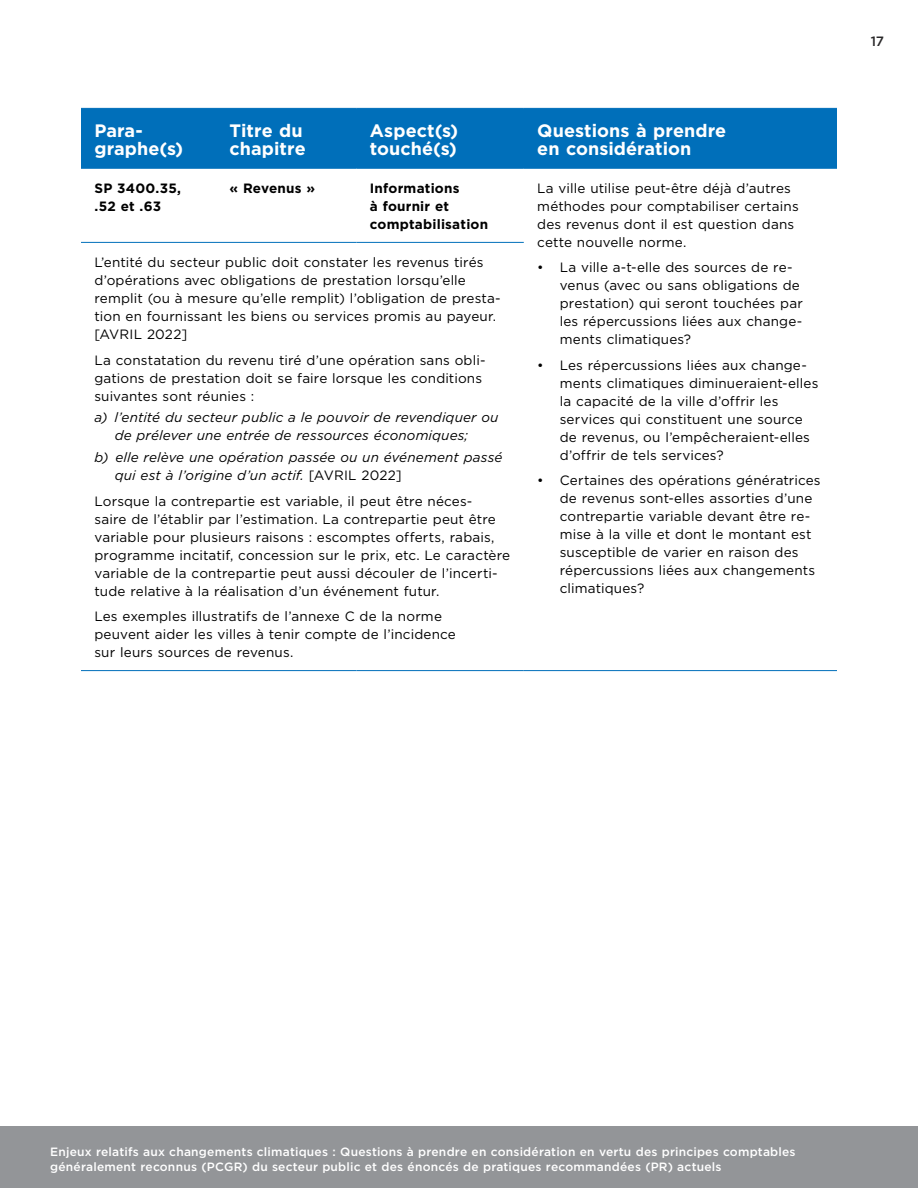
<style>
.page{position:relative;width:918px;height:1188px;background:#fff}
.page>*{position:absolute;margin:0;border:0;box-sizing:border-box;transform-origin:0 0}
.t1{font:700 18px/18px "Gotham";letter-spacing:.005em;color:#fff}
.t2{font:13.5px/18px "Gotham";letter-spacing:.01em;color:#000}
.t3{font:italic 13.5px/18px "Gotham";letter-spacing:.01em;color:#000}
.t4{font:700 13.5px/18px "Gotham";letter-spacing:.015em;color:#000}
.t5{font:500 13.5px "Gotham";color:#292829}
.t6{font:500 12px/15px "Gotham";letter-spacing:.02em;color:#fff}
.s1{font-style:normal}
</style>
<div class="page">
<div style="left:81px;top:109px;width:756px;height:59px;background:#006fba"></div>
<hr style="left:81px;top:108px;width:135px;height:1px;background:#006fba">
<hr style="left:216px;top:108px;width:140px;height:1px;background:#006fba">
<hr style="left:356px;top:108px;width:168px;height:1px;background:#006fba">
<hr style="left:524px;top:108px;width:313px;height:1px;background:#006fba">
<hr style="left:81px;top:168px;width:135px;height:1px;background:#006fba">
<hr style="left:216px;top:168px;width:140px;height:1px;background:#006fba">
<hr style="left:356px;top:168px;width:168px;height:1px;background:#006fba">
<hr style="left:524px;top:168px;width:313px;height:1px;background:#006fba">
<hr style="left:81px;top:242px;width:135px;height:1px;background:#006fba">
<hr style="left:216px;top:242px;width:140px;height:1px;background:#006fba">
<hr style="left:356px;top:242px;width:168px;height:1px;background:#006fba">
<hr style="left:81px;top:670px;width:135px;height:1px;background:#006fba">
<hr style="left:216px;top:670px;width:140px;height:1px;background:#006fba">
<hr style="left:356px;top:670px;width:168px;height:1px;background:#006fba">
<hr style="left:524px;top:670px;width:313px;height:1px;background:#006fba">
<div style="left:0;top:1126px;width:918px;height:62px;background:#939598"></div>
<h1 class="t1" style="left:94px;top:121px;width:90px">Para&shy;graphe(s)</h1>
<h1 class="t1" style="left:230px;top:121px;width:78px">Titre du chapitre</h1>
<h1 class="t1" style="left:370px;top:121px;width:90px">Aspect(s) touché(s)</h1>
<h1 class="t1" style="left:537px;top:121px;width:190px">Questions à prendre en considération</h1>
<p class="t4" style="left:94px;top:179px;width:88px">SP 3400.35, .52 et .63</p>
<p class="t4" style="left:230px;top:179px;width:87px">« Revenus »</p>
<p class="t4" style="left:370px;top:179px;width:120px">Informations<br>à fournir et comptabilisation</p>
<p class="t2" style="left:537px;top:179px;width:263px">La ville utilise peut-être déjà d’autres méthodes pour comptabiliser certains des revenus dont il est question dans cette nouvelle norme.</p>
<p class="t2" style="left:560px;top:258px;width:245px;text-indent:-22px">• La ville a-t-elle des sources de re&shy;venus (avec ou sans obligations de prestation) qui seront touchées par les répercussions liées aux change&shy;ments climatiques?</p>
<p class="t2" style="left:560px;top:356px;width:260px;text-indent:-22px">• Les répercussions liées aux change&shy;ments climatiques diminueraient-elles la capacité de la ville d’offrir les services qui constituent une source de revenus, ou l’empêcheraient-elles d’offrir de tels services?</p>
<p class="t2" style="left:560px;top:471px;width:262px;text-indent:-22px">• Certaines des opérations génératrices de revenus sont-elles assorties d’une contrepartie variable devant être re&shy;mise à la ville et dont le montant est susceptible de varier en raison des répercussions liées aux changements climatiques?</p>
<p class="t2" style="left:94px;top:253px;width:408px">L’entité du secteur public doit constater les revenus tirés d’opérations avec obligations de prestation lorsqu’elle remplit (ou à mesure qu’elle remplit) l’obligation de presta&shy;tion en fournissant les biens ou services promis au payeur. [AVRIL 2022]</p>
<p class="t2" style="left:94px;top:351px;width:393px">La constatation du revenu tiré d’une opération sans obli&shy;gations de prestation doit se faire lorsque les conditions suivantes sont réunies :</p>
<p class="t3" style="left:115px;top:408px;width:385px;text-indent:-20px">a) l’entité du secteur public a le pouvoir de revendiquer ou de prélever une entrée de ressources économiques;</p>
<p class="t3" style="left:115px;top:448px;width:389px;text-indent:-20px">b) elle relève une opération passée ou un événement passé qui est à l’origine d’un actif. <span class="s1">[AVRIL 2022]</span></p>
<p class="t2" style="left:94px;top:492px;width:417px">Lorsque la contrepartie est variable, il peut être néces-<br>saire de l’établir par l’estimation. La contrepartie peut être variable pour plusieurs raisons : escomptes offerts, rabais, programme incitatif, concession sur le prix, etc. Le caractère variable de la contrepartie peut aussi découler de l’incerti&shy;tude relative à la réalisation d’un événement futur.</p>
<p class="t2" style="left:94px;top:607px;width:363px">Les exemples illustratifs de l’annexe C de la norme peuvent aider les villes à tenir compte de l’incidence sur leurs sources de revenus.</p>
<p class="t5" style="left:871px;top:34px;width:15px">17</p>
<p class="t6" style="left:50px;top:1144px;width:747px">Enjeux relatifs aux changements climatiques : Questions à prendre en considération en vertu des principes comptables généralement reconnus (PCGR) du secteur public et des énoncés de pratiques recommandées (PR) actuels</p>
</div>
